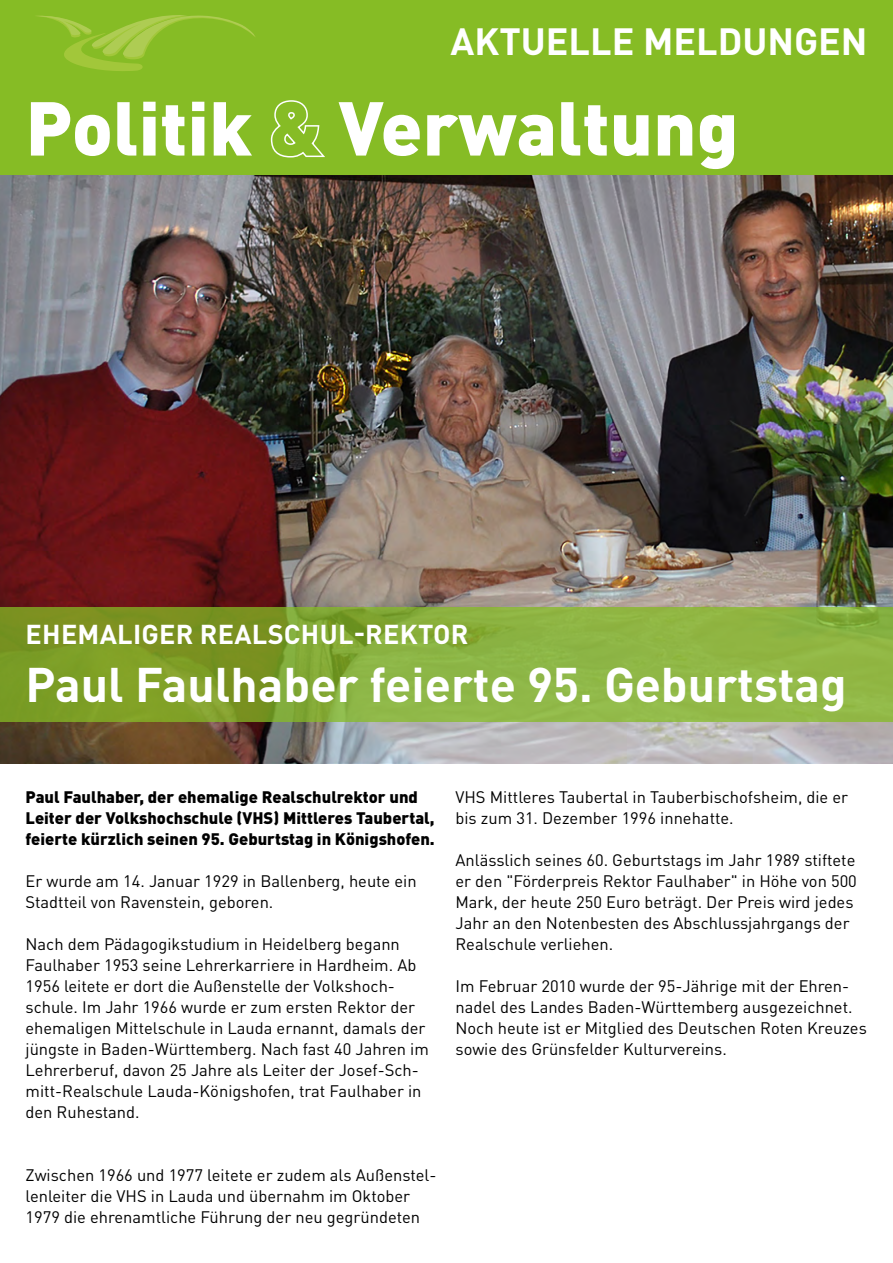
<style>
.page{position:relative;width:893px;height:1263px;background:#fff}
.page>*{position:absolute;margin:0;border:0;box-sizing:border-box;transform-origin:0 0}
.t1{font:900 75px "DIN Pro";color:#fff}
.t2{font:700 48px "DIN Pro";color:#fff}
.t3{font:700 37.5px "DIN Pro";color:#fff}
.t4{font:700 27px "DIN Pro";letter-spacing:.01em;color:#fff}
.t5{font:16.5px/21px "DIN Pro";color:#000}
.t6{font:900 16.5px/21px "DIN Pro";color:#000}
</style>
<div class="page">
<div style="left:0;top:0;width:893px;height:180px;background:#86bc25"></div>
<svg style="left:38px;top:15px;width:217px;height:56px"></svg>
<img style="left:0;top:175px;width:893px;height:588px">
<svg style="left:0;top:607px;width:893px;height:114px;background:#87ab38"></svg>
<h3 class="t3" style="left:451px;top:15px;width:418px">AKTUELLE MELDUNGEN</h3>
<h1 class="t1" style="left:26px;top:77px;width:715px">Politik &amp; Verwaltung</h1>
<h3 class="t4" style="left:26px;top:616px;width:444px">EHEMALIGER REALSCHUL-REKTOR</h3>
<h2 class="t2" style="left:26px;top:652px;width:823px">Paul Faulhaber feierte 95. Geburtstag</h2>
<p class="t6" style="left:26px;top:785px;width:411px">Paul Faulhaber, der ehemalige Realschulrektor und<br>Leiter der Volkshochschule (VHS) Mittleres Taubertal, feierte kürzlich seinen 95. Geburtstag in Königshofen.</p>
<p class="t5" style="left:26px;top:869px;width:393px">Er wurde am 14. Januar 1929 in Ballenberg, heute ein<br>Stadtteil von Ravenstein, geboren.</p>
<p class="t5" style="left:26px;top:932px;width:405px">Nach dem Pädagogikstudium in Heidelberg begann Faulhaber 1953 seine Lehrerkarriere in Hardheim. Ab 1956 leitete er dort die Außenstelle der Volkshoch&shy;schule. Im Jahr 1966 wurde er zum ersten Rektor der ehemaligen Mittelschule in Lauda ernannt, damals der jüngste in Baden-Württemberg. Nach fast 40 Jahren im Lehrerberuf, davon 25 Jahre als Leiter der Josef-Sch&shy;mitt-Realschule Lauda-Königshofen, trat Faulhaber in den Ruhestand.</p>
<p class="t5" style="left:26px;top:1164px;width:412px">Zwischen 1966 und 1977 leitete er zudem als Außenstel&shy;lenleiter die VHS in Lauda und übernahm im Oktober<br>1979 die ehrenamtliche Führung der neu gegründeten</p>
<p class="t5" style="left:455px;top:786px;width:394px">VHS Mittleres Taubertal in Tauberbischofsheim, die er bis zum 31. Dezember 1996 innehatte.</p>
<p class="t5" style="left:455px;top:849px;width:403px">Anlässlich seines 60. Geburtstags im Jahr 1989 stiftete er den "Förderpreis Rektor Faulhaber" in Höhe von 500<br>Mark, der heute 250 Euro beträgt. Der Preis wird jedes Jahr an den Notenbesten des Abschlussjahrgangs der Realschule verliehen.</p>
<p class="t5" style="left:455px;top:975px;width:413px">Im Februar 2010 wurde der 95-Jährige mit der Ehren&shy;nadel des Landes Baden-Württemberg ausgezeichnet.<br>Noch heute ist er Mitglied des Deutschen Roten Kreuzes sowie des Grünsfelder Kulturvereins.</p>
</div>
